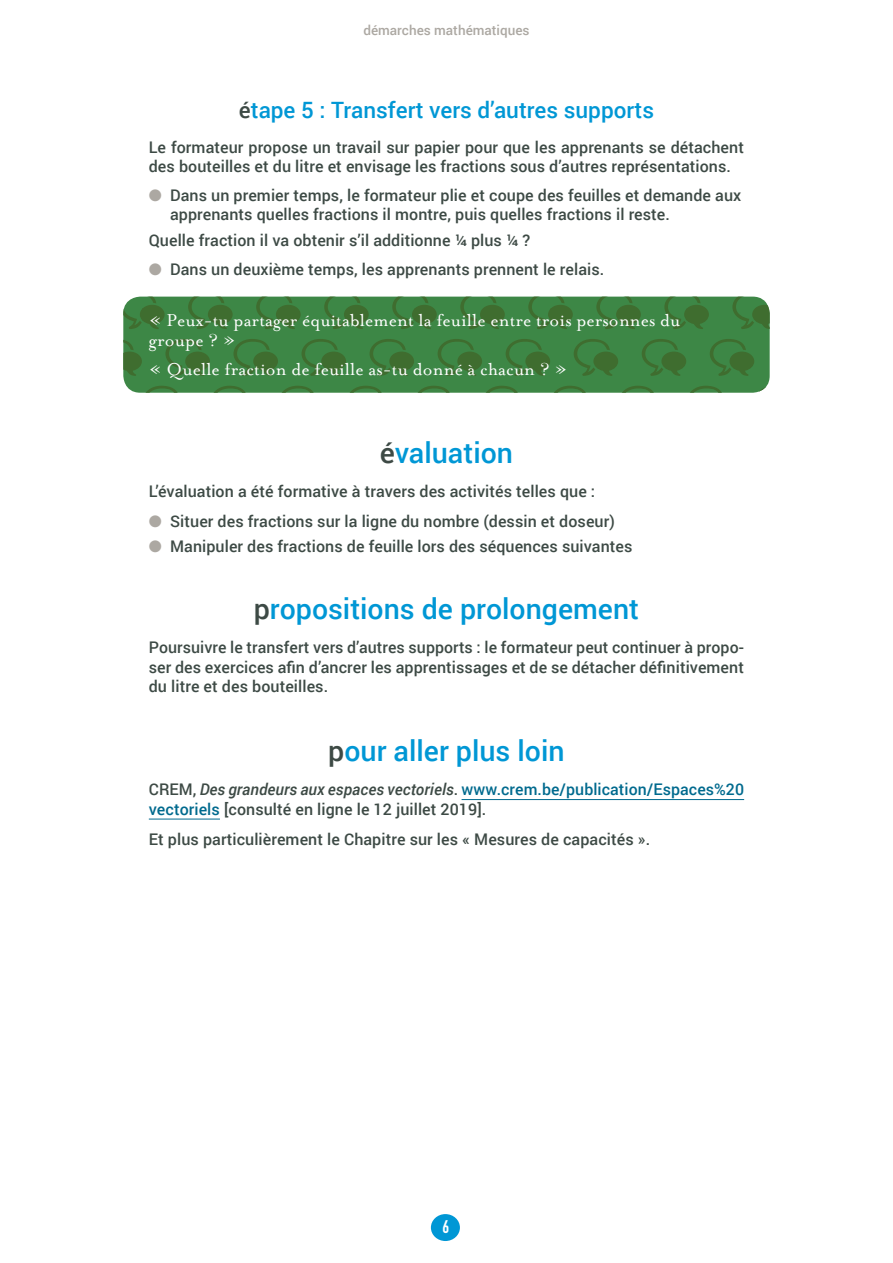
<style>
.page{position:relative;width:893px;height:1263px;background:#fff}
.page>*{position:absolute;margin:0;border:0;box-sizing:border-box;transform-origin:0 0}
.t1{font:500 28.5px "Roboto";color:#0097d5}
.t2{font:500 22.5px "Roboto";color:#0097d5}
.t3{font:19.5px/20.2px "Mrs Eaves Roman";letter-spacing:.005em;color:#fff}
.t4{font:700 18px "DIN Condensed";color:#fff}
.t5{font:500 16.05px/19.5px "Roboto";letter-spacing:.005em;color:#3d4a45}
.t6{font:500 16.05px/19.5px "Roboto";letter-spacing:.005em;color:#006a8e}
.t7{font:500 13.5px "Roboto";color:#aca8a2}
.s1{color:#3d4a45}
.s2{color:#aca8a2}
.s3{font-style:italic;color:#3d4a45}
</style>
<div class="page">
<svg style="left:123px;top:297px;width:647px;height:96px;fill:#3d8746"></svg>
<hr style="left:462px;top:799px;width:282px;height:1px;background:#006a8e">
<hr style="left:149px;top:819px;width:71px;height:1px;background:#006a8e">
<div style="left:431px;top:1214px;width:29px;height:27px;background:#0097d5;border-radius:50%"></div>
<p class="t7" style="left:363px;top:21px;width:168px">démarches mathématiques</p>
<h2 class="t2" style="left:239px;top:94px;width:417px"><span class="s1">é</span>tape 5 : Transfert vers d’autres supports</h2>
<p class="t5" style="left:149px;top:136px;width:597px">Le formateur propose un travail sur papier pour que les apprenants se détachent des bouteilles et du litre et envisage les fractions sous d’autres représentations.</p>
<p class="t5" style="left:170px;top:186px;width:573px;line-height:18.8px;text-indent:-21px"><span class="s2">●</span> Dans un premier temps, le formateur plie et coupe des feuilles et demande aux apprenants quelles fractions il montre, puis quelles fractions il reste.</p>
<p class="t5" style="left:149px;top:230px;width:383px">Quelle fraction il va obtenir s’il additionne ¼ plus ¼ ?</p>
<p class="t5" style="left:149px;top:259px;width:457px"><span class="s2">●</span> Dans un deuxième temps, les apprenants prennent le relais.</p>
<p class="t3" style="left:149px;top:310px;width:533px">« Peux-tu partager équitablement la feuille entre trois personnes du groupe ? »</p>
<p class="t3" style="left:149px;top:359px;width:420px">« Quelle fraction de feuille as-tu donné à chacun ? »</p>
<h1 class="t1" style="left:380px;top:433px;width:135px"><span class="s1">é</span>valuation</h1>
<p class="t5" style="left:149px;top:481px;width:448px">L’évaluation a été formative à travers des activités telles que :</p>
<p class="t5" style="left:149px;top:510px;width:468px"><span class="s2">●</span> Situer des fractions sur la ligne du nombre (dessin et doseur)</p>
<p class="t5" style="left:149px;top:536px;width:485px"><span class="s2">●</span> Manipuler des fractions de feuille lors des séquences suivantes</p>
<h1 class="t1" style="left:254px;top:589px;width:387px"><span class="s1">p</span>ropositions de prolongement</h1>
<p class="t5" style="left:149px;top:637px;width:597px;text-align:justify">Poursuivre le transfert vers d’autres supports : le formateur peut continuer à propo&shy;ser des exercices afin d’ancrer les apprentissages et de se détacher définitivement du litre et des bouteilles.</p>
<h1 class="t1" style="left:328px;top:730px;width:238px"><span class="s1">p</span>our aller plus loin</h1>
<p class="t6" style="left:149px;top:779px;width:597px"><span class="s1">CREM,</span> <span class="s3">Des grandeurs aux espaces vectoriels</span><span class="s1">.</span> www.crem.be/publication/Espaces%20 vectoriels <span class="s1">[consulté en ligne le 12 juillet 2019].</span></p>
<p class="t5" style="left:149px;top:829px;width:503px">Et plus particulièrement le Chapitre sur les « Mesures de capacités ».</p>
<p class="t4" style="left:442px;top:1214px;width:8px">6</p>
</div>
